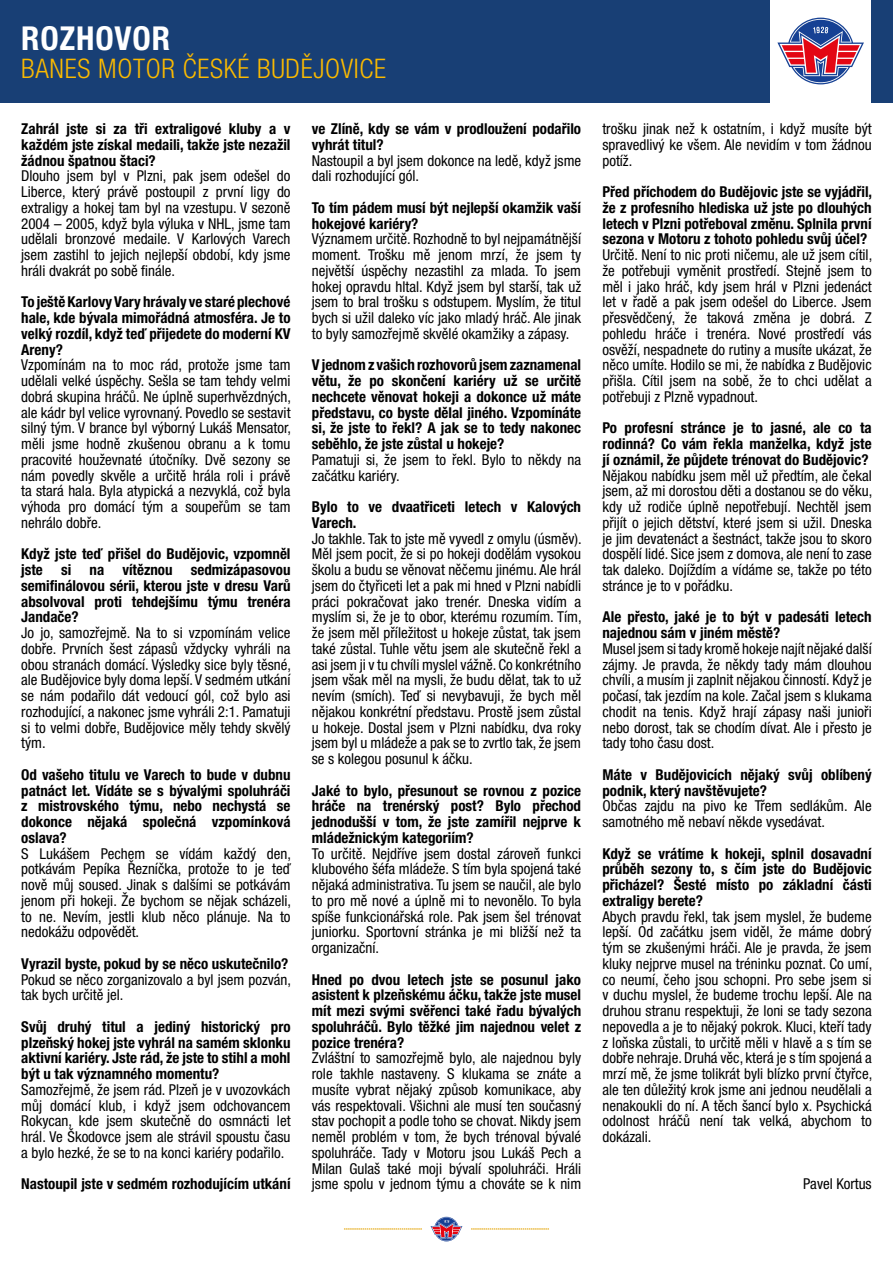
<style>
.page{position:relative;width:893px;height:1263px;background:#fff}
.page>*{position:absolute;margin:0;border:0;box-sizing:border-box;transform-origin:0 0}
.t1{font:700 condensed 33px "Helvetica Neue LT Pro";letter-spacing:.025em;color:#fff}
.t2{font:300 condensed 27px "Helvetica Neue LT Pro";letter-spacing:.025em;color:#fbba00}
.t3{font:condensed 15px/15.8px "Helvetica Neue LT Pro";color:#000;text-align:justify}
.t4{font:700 condensed 15px/15.8px "Helvetica Neue LT Pro";color:#000;text-align:justify}
</style>
<div class="page">
<svg style="left:344px;top:1228px;width:78px;height:2px"></svg>
<svg style="left:471px;top:1228px;width:78px;height:2px"></svg>
<svg style="left:430px;top:1216px;width:33px;height:26px"></svg>
<div style="left:0;top:0;width:770px;height:102px;background:#183f75"></div>
<div style="left:872px;top:0;width:21px;height:102px;background:#183f75"></div>
<svg style="left:777px;top:17px;width:87px;height:68px"></svg>
<h1 class="t1" style="left:21px;top:18px;width:150px">ROZHOVOR</h1>
<h2 class="t2" style="left:21px;top:53px;width:366px">BANES MOTOR ČESKÉ BUDĚJOVICE</h2>
<p class="t4" style="left:21px;top:121px;width:271px">Zahrál jste si za tři extraligové kluby a v každém jste získal medaili, takže jste nezažil žádnou špatnou štaci?</p>
<p class="t3" style="left:21px;top:168px;width:271px">Dlouho jsem byl v Plzni, pak jsem odešel do Liberce, který právě postoupil z první ligy do extraligy a hokej tam byl na vzestupu. V sezoně 2004 – 2005, když byla výluka v NHL, jsme tam udělali bronzové medaile. V Karlových Varech jsem zastihl to jejich nejlepší období, kdy jsme hráli dvakrát po sobě finále.</p>
<p class="t4" style="left:21px;top:294px;width:271px">To ještě Karlovy Vary hrávaly ve staré plechové hale, kde bývala mimořádná atmosféra. Je to velký rozdíl, když teď přijedete do moderní KV Areny?</p>
<p class="t3" style="left:21px;top:357px;width:271px">Vzpomínám na to moc rád, protože jsme tam udělali velké úspěchy. Sešla se tam tehdy velmi dobrá skupina hráčů. Ne úplně superhvězdných, ale kádr byl velice vyrovnaný. Povedlo se sestavit silný tým. V brance byl výborný Lukáš Mensator, měli jsme hodně zkušenou obranu a k tomu pracovité houževnaté útočníky. Dvě sezony se nám povedly skvěle a určitě hrála roli i právě ta stará hala. Byla atypická a nezvyklá, což byla výhoda pro domácí tým a soupeřům se tam nehrálo dobře.</p>
<p class="t4" style="left:21px;top:546px;width:271px">Když jste teď přišel do Budějovic, vzpomněl jste si na vítěznou sedmizápasovou semifinálovou sérii, kterou jste v dresu Varů absolvoval proti tehdejšímu týmu trenéra Jandače?</p>
<p class="t3" style="left:21px;top:625px;width:271px">Jo jo, samozřejmě. Na to si vzpomínám velice dobře. Prvních šest zápasů vždycky vyhráli na obou stranách domácí. Výsledky sice byly těsné, ale Budějovice byly doma lepší. V sedmém utkání se nám podařilo dát vedoucí gól, což bylo asi rozhodující, a nakonec jsme vyhráli 2:1. Pamatuji si to velmi dobře, Budějovice měly tehdy skvělý tým.</p>
<p class="t4" style="left:21px;top:766px;width:271px">Od vašeho titulu ve Varech to bude v dubnu patnáct let. Vídáte se s bývalými spoluhráči z mistrovského týmu, nebo nechystá se dokonce nějaká společná vzpomínková oslava?</p>
<p class="t3" style="left:21px;top:845px;width:271px">S Lukášem Pechem se vídám každý den, potkávám Pepíka Řezníčka, protože to je teď nově můj soused. Jinak s dalšími se potkávám jenom při hokeji. Že bychom se nějak scházeli, to ne. Nevím, jestli klub něco plánuje. Na to nedokážu odpovědět.</p>
<p class="t4" style="left:21px;top:955px;width:269px">Vyrazil byste, pokud by se něco uskutečnilo?</p>
<p class="t3" style="left:21px;top:971px;width:271px">Pokud se něco zorganizovalo a byl jsem pozván, tak bych určitě jel.</p>
<p class="t4" style="left:21px;top:1018px;width:271px">Svůj druhý titul a jediný historický pro plzeňský hokej jste vyhrál na samém sklonku aktivní kariéry. Jste rád, že jste to stihl a mohl být u tak významného momentu?</p>
<p class="t3" style="left:21px;top:1081px;width:271px">Samozřejmě, že jsem rád. Plzeň je v uvozovkách můj domácí klub, i když jsem odchovancem Rokycan, kde jsem skutečně do osmnácti let hrál. Ve Škodovce jsem ale strávil spoustu času a bylo hezké, že se to na konci kariéry podařilo.</p>
<p class="t4" style="left:21px;top:1176px;width:271px">Nastoupil jste v sedmém rozhodujícím utkání</p>
<p class="t4" style="left:312px;top:121px;width:271px">ve Zlíně, kdy se vám v prodloužení podařilo vyhrát titul?</p>
<p class="t3" style="left:312px;top:152px;width:271px">Nastoupil a byl jsem dokonce na ledě, když jsme dali rozhodující gól.</p>
<p class="t4" style="left:312px;top:199px;width:271px">To tím pádem musí být nejlepší okamžik vaší hokejové kariéry?</p>
<p class="t3" style="left:312px;top:231px;width:271px">Významem určitě. Rozhodně to byl nejpamátnější moment. Trošku mě jenom mrzí, že jsem ty největší úspěchy nezastihl za mlada. To jsem hokej opravdu hltal. Když jsem byl starší, tak už jsem to bral trošku s odstupem. Myslím, že titul bych si užil daleko víc jako mladý hráč. Ale jinak to byly samozřejmě skvělé okamžiky a zápasy.</p>
<p class="t4" style="left:312px;top:357px;width:271px">V jednom z vašich rozhovorů jsem zaznamenal větu, že po skončení kariéry už se určitě nechcete věnovat hokeji a dokonce už máte představu, co byste dělal jiného. Vzpomínáte si, že jste to řekl? A jak se to tedy nakonec seběhlo, že jste zůstal u hokeje?</p>
<p class="t3" style="left:312px;top:451px;width:271px">Pamatuji si, že jsem to řekl. Bylo to někdy na začátku kariéry.</p>
<p class="t4" style="left:312px;top:499px;width:271px">Bylo to ve dvaatřiceti letech v Kalových<br>Varech.</p>
<p class="t3" style="left:312px;top:530px;width:271px">Jo takhle. Tak to jste mě vyvedl z omylu (úsměv).<br>Měl jsem pocit, že si po hokeji dodělám vysokou školu a budu se věnovat něčemu jinému. Ale hrál jsem do čtyřiceti let a pak mi hned v Plzni nabídli práci pokračovat jako trenér. Dneska vidím a myslím si, že je to obor, kterému rozumím. Tím, že jsem měl příležitost u hokeje zůstat, tak jsem také zůstal. Tuhle větu jsem ale skutečně řekl a asi jsem ji v tu chvíli myslel vážně. Co konkrétního jsem však měl na mysli, že budu dělat, tak to už nevím (smích). Teď si nevybavuji, že bych měl nějakou konkrétní představu. Prostě jsem zůstal u hokeje. Dostal jsem v Plzni nabídku, dva roky jsem byl u mládeže a pak se to zvrtlo tak, že jsem se s kolegou posunul k áčku.</p>
<p class="t4" style="left:312px;top:782px;width:271px">Jaké to bylo, přesunout se rovnou z pozice hráče na trenérský post? Bylo přechod jednodušší v tom, že jste zamířil nejprve k mládežnickým kategoriím?</p>
<p class="t3" style="left:312px;top:845px;width:271px">To určitě. Nejdříve jsem dostal zároveň funkci klubového šéfa mládeže. S tím byla spojená také nějaká administrativa. Tu jsem se naučil, ale bylo to pro mě nové a úplně mi to nevonělo. To byla spíše funkcionářská role. Pak jsem šel trénovat juniorku. Sportovní stránka je mi bližší než ta organizační.</p>
<p class="t4" style="left:312px;top:971px;width:271px">Hned po dvou letech jste se posunul jako asistent k plzeňskému áčku, takže jste musel mít mezi svými svěřenci také řadu bývalých spoluhráčů. Bylo těžké jim najednou velet z pozice trenéra?</p>
<p class="t3" style="left:312px;top:1050px;width:271px">Zvláštní to samozřejmě bylo, ale najednou byly role takhle nastaveny. S klukama se znáte a musíte vybrat nějaký způsob komunikace, aby vás respektovali. Všichni ale musí ten současný stav pochopit a podle toho se chovat. Nikdy jsem neměl problém v tom, že bych trénoval bývalé spoluhráče. Tady v Motoru jsou Lukáš Pech a Milan Gulaš také moji bývalí spoluhráči. Hráli jsme spolu v jednom týmu a chováte se k nim</p>
<p class="t3" style="left:602px;top:121px;width:271px">trošku jinak než k ostatním, i když musíte být spravedlivý ke všem. Ale nevidím v tom žádnou potíž.</p>
<p class="t4" style="left:602px;top:184px;width:271px">Před příchodem do Budějovic jste se vyjádřil, že z profesního hlediska už jste po dlouhých letech v Plzni potřeboval změnu. Splnila první sezona v Motoru z tohoto pohledu svůj účel?</p>
<p class="t3" style="left:602px;top:247px;width:271px">Určitě. Není to nic proti ničemu, ale už jsem cítil, že potřebuji vyměnit prostředí. Stejně jsem to měl i jako hráč, kdy jsem hrál v Plzni jedenáct let v řadě a pak jsem odešel do Liberce. Jsem přesvědčený, že taková změna je dobrá. Z pohledu hráče i trenéra. Nové prostředí vás osvěží, nespadnete do rutiny a musíte ukázat, že něco umíte. Hodilo se mi, že nabídka z Budějovic přišla. Cítil jsem na sobě, že to chci udělat a potřebuji z Plzně vypadnout.</p>
<p class="t4" style="left:602px;top:420px;width:271px">Po profesní stránce je to jasné, ale co ta rodinná? Co vám řekla manželka, když jste jí oznámil, že půjdete trénovat do Budějovic?</p>
<p class="t3" style="left:602px;top:467px;width:271px">Nějakou nabídku jsem měl už předtím, ale čekal jsem, až mi dorostou děti a dostanou se do věku, kdy už rodiče úplně nepotřebují. Nechtěl jsem přijít o jejich dětství, které jsem si užil. Dneska je jim devatenáct a šestnáct, takže jsou to skoro dospělí lidé. Sice jsem z domova, ale není to zase tak daleko. Dojíždím a vídáme se, takže po této stránce je to v pořádku.</p>
<p class="t4" style="left:602px;top:609px;width:271px">Ale přesto, jaké je to být v padesáti letech najednou sám v jiném městě?</p>
<p class="t3" style="left:602px;top:640px;width:271px">Musel jsem si tady kromě hokeje najít nějaké další zájmy. Je pravda, že někdy tady mám dlouhou chvíli, a musím ji zaplnit nějakou činností. Když je počasí, tak jezdím na kole. Začal jsem s klukama chodit na tenis. Když hrají zápasy naši junioři nebo dorost, tak se chodím dívat. Ale i přesto je tady toho času dost.</p>
<p class="t4" style="left:602px;top:766px;width:271px">Máte v Budějovicích nějaký svůj oblíbený podnik, který navštěvujete?</p>
<p class="t3" style="left:602px;top:798px;width:271px">Občas zajdu na pivo ke Třem sedlákům. Ale samotného mě nebaví někde vysedávat.</p>
<p class="t4" style="left:602px;top:845px;width:271px">Když se vrátíme k hokeji, splnil dosavadní průběh sezony to, s čím jste do Budějovic přicházel? Šesté místo po základní části extraligy berete?</p>
<p class="t3" style="left:602px;top:908px;width:271px">Abych pravdu řekl, tak jsem myslel, že budeme lepší. Od začátku jsem viděl, že máme dobrý tým se zkušenými hráči. Ale je pravda, že jsem kluky nejprve musel na tréninku poznat. Co umí, co neumí, čeho jsou schopni. Pro sebe jsem si v duchu myslel, že budeme trochu lepší. Ale na druhou stranu respektuji, že loni se tady sezona nepovedla a je to nějaký pokrok. Kluci, kteří tady z loňska zůstali, to určitě měli v hlavě a s tím se dobře nehraje. Druhá věc, která je s tím spojená a mrzí mě, že jsme tolikrát byli blízko první čtyřce, ale ten důležitý krok jsme ani jednou neudělali a nenakoukli do ní. A těch šancí bylo x. Psychická odolnost hráčů není tak velká, abychom to dokázali.</p>
<p class="t3" style="left:803px;top:1176px;width:70px">Pavel Kortus</p>
</div>
